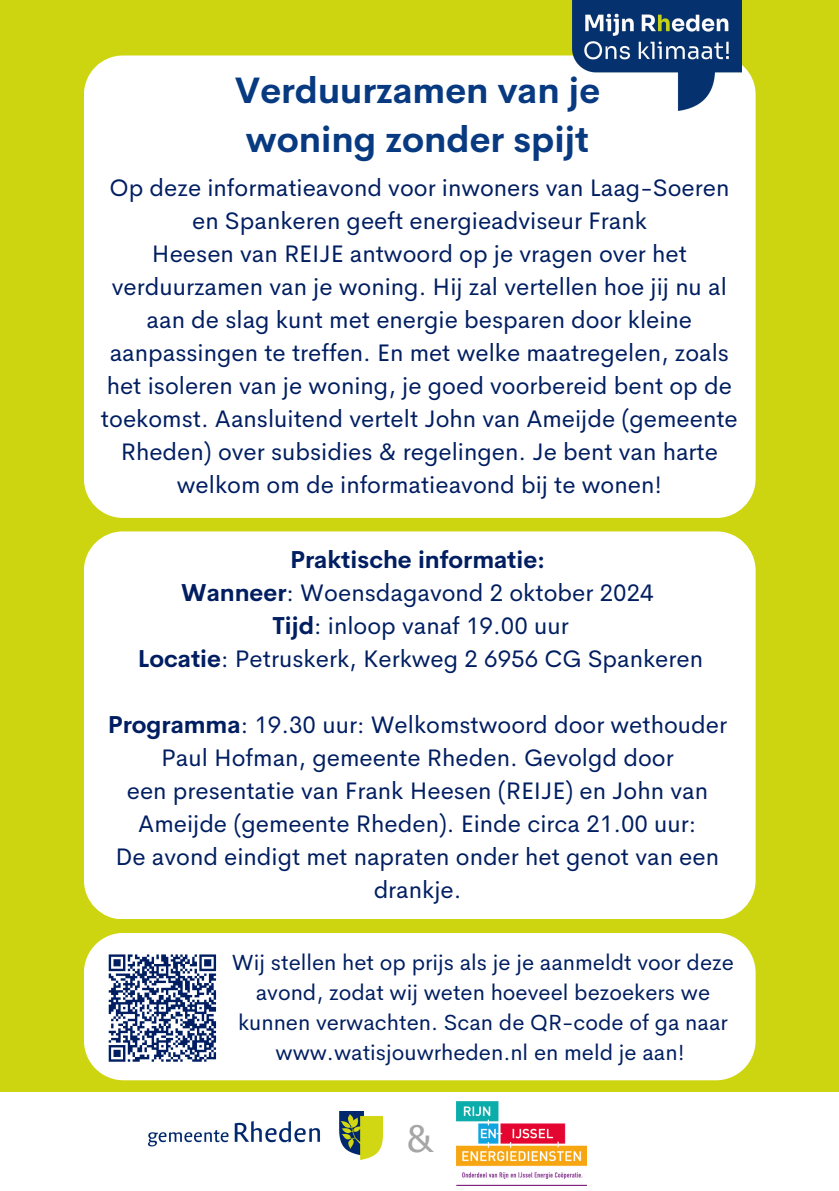
<style>
.page{position:relative;width:839px;height:1191px;background:#fff}
.page>*{position:absolute;margin:0;border:0;box-sizing:border-box;transform-origin:0 0}
.t1{font:36.2px "Verdana Pro";color:#a6a6a6}
.t2{font:700 36px/49.6px "Cerebri Sans";color:#083a81;text-align:center}
.t3{font:24px/33px "Cerebri Sans";color:#001e61;text-align:center}
.t4{font:700 24px "Cerebri Sans";color:#001e61}
.t5{font:22px/30px "Cerebri Sans";color:#001e61;text-align:center}
.s1{font-weight:700}
</style>
<div class="page">
<div style="left:0;top:0;width:838px;height:1191px;background:#cdd510"></div>
<div style="left:84px;top:531px;width:671px;height:388px;background:#fff;border-radius:39px"></div>
<div style="left:84px;top:933px;width:671px;height:147px;background:#fff"></div>
<div style="left:84px;top:56px;width:671px;height:462px;background:#fff;border-radius:39px"></div>
<img style="left:572px;top:0;width:169px;height:111px">
<div style="left:0;top:1092px;width:838px;height:99px;background:#fff"></div>
<img style="left:148px;top:1111px;width:234px;height:48px">
<img style="left:457px;top:1102px;width:129px;height:84px">
<div style="left:104px;top:950px;width:117px;height:116px;background:#fff"></div>
<svg style="left:108px;top:954px;width:109px;height:108px"></svg>
<p class="t2" style="left:235px;top:65px;width:367px">Verduurzamen van je woning zonder spijt</p>
<p class="t3" style="left:109px;top:171px;width:621px">Op deze informatieavond voor inwoners van Laag-Soeren en Spankeren geeft energieadviseur Frank</p>
<p class="t3" style="left:101px;top:237px;width:638px">Heesen van REIJE antwoord op je vragen over het verduurzamen van je woning. Hij zal vertellen hoe jij nu al aan de slag kunt met energie besparen door kleine aanpassingen te treffen. En met welke maatregelen, zoals het isoleren van je woning, je goed voorbereid bent op de toekomst. Aansluitend vertelt John van Ameijde (gemeente Rheden) over subsidies &amp; regelingen. Je bent van harte welkom om de informatieavond bij te wonen!</p>
<p class="t4" style="left:290px;top:544px;width:256px">Praktische informatie:</p>
<p class="t3" style="left:181px;top:576px;width:474px"><span class="s1">Wanneer</span>: Woensdagavond 2 oktober 2024</p>
<p class="t3" style="left:272px;top:609px;width:298px"><span class="s1">Tijd</span>: inloop vanaf 19.00 uur</p>
<p class="t3" style="left:138px;top:642px;width:566px"><span class="s1">Locatie</span>: Petruskerk, Kerkweg 2 6956 CG Spankeren</p>
<p class="t3" style="left:108px;top:708px;width:621px"><span class="s1">Programma</span>: 19.30 uur: Welkomstwoord door wethouder</p>
<p class="t3" style="left:161px;top:741px;width:514px">Paul Hofman, gemeente Rheden. Gevolgd door</p>
<p class="t3" style="left:127px;top:774px;width:582px">een presentatie van Frank Heesen (REIJE) en John van<br>Ameijde (gemeente Rheden). Einde circa 21.00 uur:</p>
<p class="t3" style="left:115px;top:840px;width:605px">De avond eindigt met napraten onder het genot van een</p>
<p class="t3" style="left:373px;top:873px;width:89px">drankje.</p>
<p class="t5" style="left:232px;top:947px;width:503px">Wij stellen het op prijs als je je aanmeldt voor deze avond, zodat wij weten hoeveel bezoekers we kunnen verwachten. Scan de QR-code of ga naar www.watisjouwrheden.nl en meld je aan!</p>
<p class="t1" style="left:406px;top:1115px;width:28px">&amp;</p>
</div>
